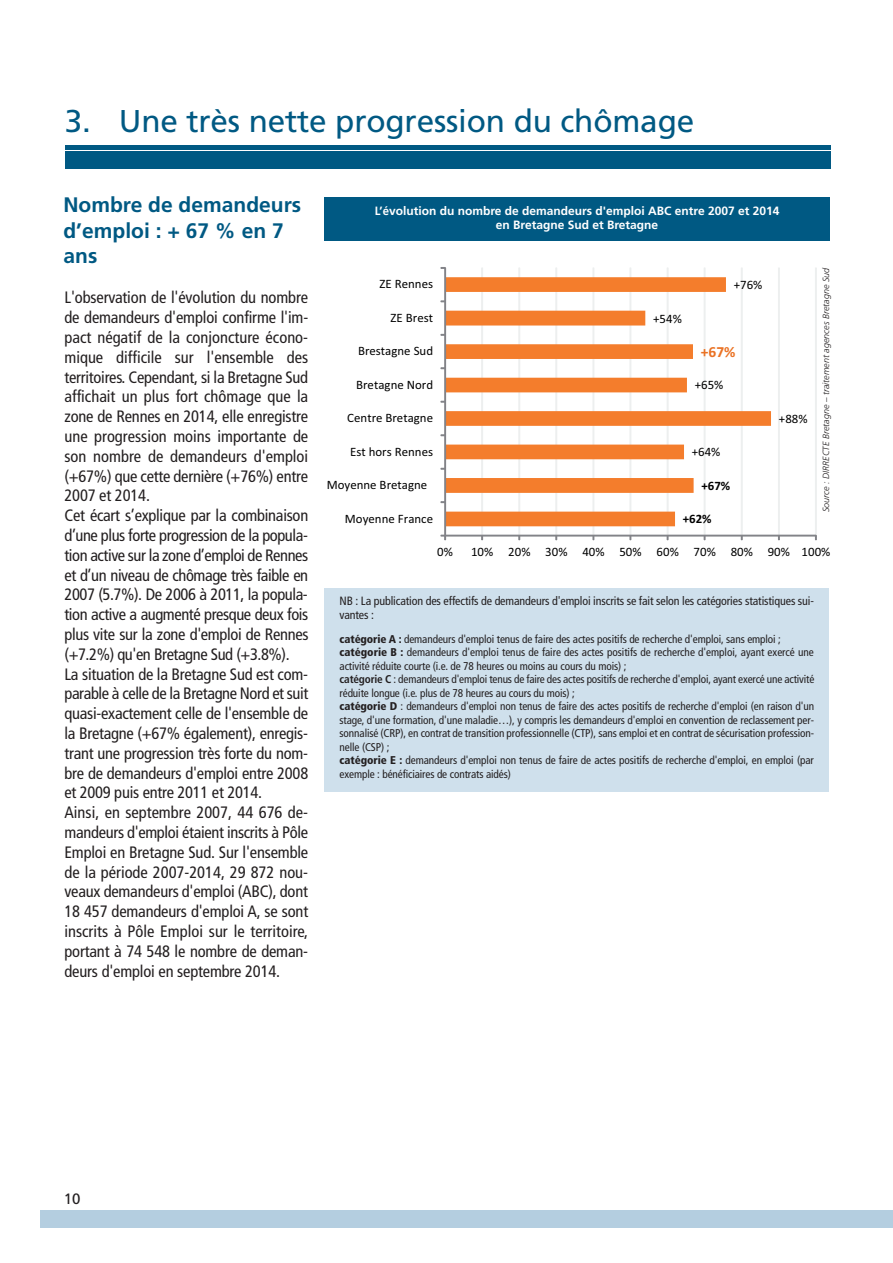
<style>
.page{position:relative;width:893px;height:1263px;background:#fff}
.page>*{position:absolute;margin:0;border:0;box-sizing:border-box;transform-origin:0 0}
.t1{font:31.5px "Frutiger";letter-spacing:-.005em;color:#005983}
.t2{font:700 21px/25.2px "Frutiger";color:#005983}
.t3{font:condensed 16.5px/19.8px "Frutiger";letter-spacing:-.015em;color:#231f20}
.t4{font:700 15.45px "Calibri";color:#ea7224}
.t5{font:15px "Frutiger";color:#231f20}
.t6{font:12.9px "Calibri";color:#000}
.t7{font:700 12.9px "Calibri";color:#000}
.t8{font:condensed 12px/14.4px "Frutiger";letter-spacing:-.01em;color:#231f20}
.t9{font:700 12px/14.4px "Frutiger";color:#fff;text-align:center;scale:.95 1}
.t10{font:condensed 11.25px/13.5px "Frutiger";letter-spacing:-.01em;color:#231f20}
.t11{font:italic 300 9px "Frutiger";color:#231f20}
.s1{font-weight:900}
.s2{font-weight:700}
</style>
<div class="page">
<div style="left:40px;top:1210px;width:853px;height:17px;background:#b4cee0"></div>
<div style="left:65px;top:152px;width:765px;height:17px;background:#005983"></div>
<hr style="left:65px;top:146px;width:765px;height:4px;background:#005983">
<div style="left:815px;top:268px;width:1px;height:268px;border:1px solid #edefef"></div>
<div style="left:778px;top:268px;width:1px;height:268px;border:1px solid #edefef"></div>
<div style="left:741px;top:268px;width:1px;height:268px;border:1px solid #edefef"></div>
<div style="left:704px;top:268px;width:1px;height:268px;border:1px solid #edefef"></div>
<div style="left:667px;top:268px;width:1px;height:268px;border:1px solid #edefef"></div>
<div style="left:630px;top:268px;width:1px;height:268px;border:1px solid #edefef"></div>
<div style="left:593px;top:268px;width:1px;height:268px;border:1px solid #edefef"></div>
<div style="left:556px;top:268px;width:1px;height:268px;border:1px solid #edefef"></div>
<div style="left:519px;top:268px;width:1px;height:268px;border:1px solid #edefef"></div>
<div style="left:482px;top:268px;width:1px;height:268px;border:1px solid #edefef"></div>
<svg style="left:446px;top:277px;width:325px;height:249px"></svg>
<div style="left:445px;top:535px;width:371px;height:1px;border:1px solid #828388"></div>
<div style="left:445px;top:268px;width:1px;height:268px;border:1px solid #828388"></div>
<svg style="left:441px;top:535px;width:5px;height:5px"></svg>
<div style="left:324px;top:197px;width:506px;height:44px;background:#005983"></div>
<div style="left:325px;top:588px;width:504px;height:204px;background:#cfe0ec"></div>
<h1 class="t1" style="left:65px;top:103px;width:631px">3. Une très nette progression du chômage</h1>
<p class="t2" style="left:63px;top:193px;width:239px">Nombre de demandeurs d’emploi : + 67 % en 7 ans</p>
<p class="t3" style="left:64px;top:288px;width:245px">L'observation de l'évolution du nombre de demandeurs d'emploi confirme l'im&shy;pact négatif de la conjoncture écono&shy;mique difficile sur l'ensemble des territoires. Cependant, si la Bretagne Sud affichait un plus fort chômage que la zone de Rennes en 2014, elle enregistre une progression moins importante de son nombre de demandeurs d'emploi (+67%) que cette dernière (+76%) entre 2007 et 2014.<br>Cet écart s’explique par la combinaison d’une plus forte progression de la popula&shy;tion active sur la zone d’emploi de Rennes et d’un niveau de chômage très faible en 2007 (5.7%). De 2006 à 2011, la popula&shy;tion active a augmenté presque deux fois plus vite sur la zone d'emploi de Rennes (+7.2%) qu'en Bretagne Sud (+3.8%).<br>La situation de la Bretagne Sud est com&shy;parable à celle de la Bretagne Nord et suit quasi-exactement celle de l'ensemble de la Bretagne (+67% également), enregis&shy;trant une progression très forte du nom&shy;bre de demandeurs d'emploi entre 2008 et 2009 puis entre 2011 et 2014.<br>Ainsi, en septembre 2007, 44 676 de&shy;mandeurs d'emploi étaient inscrits à Pôle Emploi en Bretagne Sud. Sur l'ensemble de la période 2007-2014, 29 872 nou&shy;veaux demandeurs d'emploi (ABC), dont 18 457 demandeurs d'emploi A, se sont inscrits à Pôle Emploi sur le territoire, portant à 74 548 le nombre de deman&shy;deurs d'emploi en septembre 2014.</p>
<p class="t9" style="left:375px;top:204px;width:428px">L’évolution du nombre de demandeurs d'emploi ABC entre 2007 et 2014 en Bretagne Sud et Bretagne</p>
<p class="t6" style="left:379px;top:276px;width:55px">ZE Rennes</p>
<p class="t6" style="left:734px;top:277px;width:30px">+76%</p>
<p class="t6" style="left:391px;top:309px;width:44px">ZE Brest</p>
<p class="t6" style="left:653px;top:310px;width:30px">+54%</p>
<p class="t6" style="left:358px;top:343px;width:77px">Brestagne Sud</p>
<p class="t4" style="left:701px;top:342px;width:36px">+67%</p>
<p class="t6" style="left:356px;top:376px;width:78px">Bretagne Nord</p>
<p class="t6" style="left:695px;top:377px;width:30px">+65%</p>
<p class="t6" style="left:347px;top:410px;width:87px">Centre Bretagne</p>
<p class="t6" style="left:779px;top:410px;width:30px">+88%</p>
<p class="t6" style="left:350px;top:443px;width:84px">Est hors Rennes</p>
<p class="t6" style="left:692px;top:444px;width:30px">+64%</p>
<p class="t6" style="left:327px;top:477px;width:102px">Moyenne Bretagne</p>
<p class="t7" style="left:701px;top:477px;width:30px">+67%</p>
<p class="t6" style="left:345px;top:510px;width:90px">Moyenne France</p>
<p class="t7" style="left:683px;top:511px;width:30px">+62%</p>
<p class="t11" style="left:821px;top:512px;width:246px;rotate:-90deg">Source : DIRRECTE Bretagne – traitement agences Bretagne Sud</p>
<p class="t6" style="left:437px;top:544px;width:17px">0%</p>
<p class="t6" style="left:471px;top:544px;width:361px">10% 20% 30% 40% 50% 60% 70% 80% 90% 100%</p>
<p class="t8" style="left:340px;top:593px;width:476px">NB : La publication des effectifs de demandeurs d'emploi inscrits se fait selon les catégories statistiques sui&shy;vantes :</p>
<p class="t10" style="left:340px;top:632px;width:476px"><span class="s1">catégorie A :</span> demandeurs d'emploi tenus de faire des actes positifs de recherche d'emploi, sans emploi ; <span class="s1">catégorie B :</span> demandeurs d'emploi tenus de faire des actes positifs de recherche d'emploi, ayant exercé une activité réduite courte (i.e. de 78 heures ou moins au cours du mois) ;<br><span class="s2">catégorie C</span> : demandeurs d'emploi tenus de faire des actes positifs de recherche d'emploi, ayant exercé une activité réduite longue (i.e. plus de 78 heures au cours du mois) ;<br><span class="s1">catégorie D</span> : demandeurs d'emploi non tenus de faire des actes positifs de recherche d'emploi (en raison d'un stage, d'une formation, d'une maladie…), y compris les demandeurs d'emploi en convention de reclassement per&shy;sonnalisé (CRP), en contrat de transition professionnelle (CTP), sans emploi et en contrat de sécurisation profession&shy;nelle (CSP) ;<br><span class="s1">catégorie E :</span> demandeurs d'emploi non tenus de faire de actes positifs de recherche d'emploi, en emploi (par exemple : bénéficiaires de contrats aidés)</p>
<p class="t5" style="left:64px;top:1190px;width:18px">10</p>
</div>
